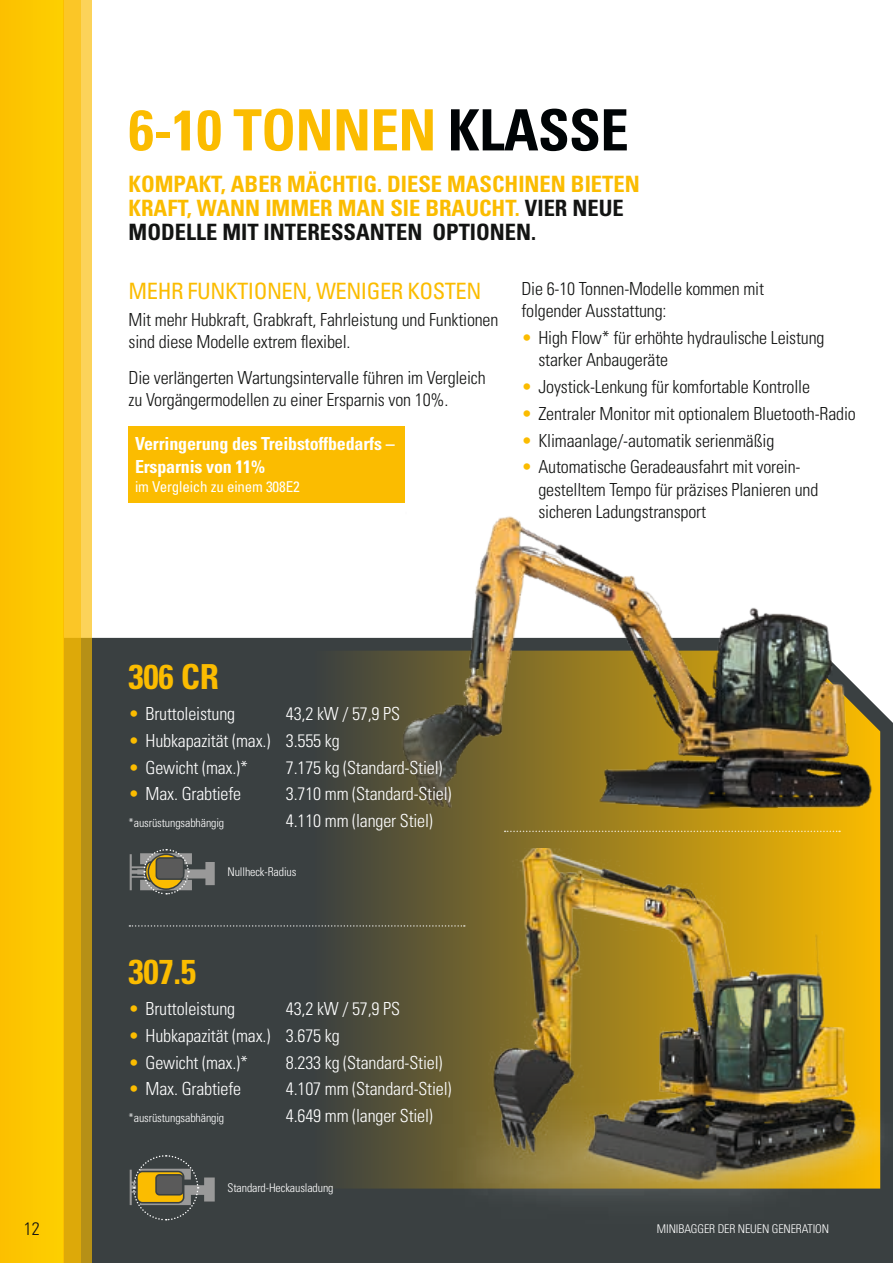
<style>
.page{position:relative;width:893px;height:1263px;background:#fff}
.page>*{position:absolute;margin:0;border:0;box-sizing:border-box;transform-origin:0 0}
.t1{font:700 condensed 57px "Univers";letter-spacing:-.01em;color:#fbbc00}
.t2{font:700 condensed 34.5px "Univers";letter-spacing:-.01em;color:#fbbc00}
.t3{font:700 condensed 22.5px/24px "Univers";color:#fbbc00}
.t4{font:condensed 22.5px "Univers";letter-spacing:-.02em;color:#fbbc00}
.t5{font:300 condensed 18px/22.5px "Univers";letter-spacing:-.01em;color:#131413}
.t6{font:300 condensed 18px "Univers";letter-spacing:-.01em;color:#fff}
.t7{font:700 condensed 18px/22.5px "Univers";letter-spacing:-.01em;color:#fff}
.t8{font:condensed 15px "Univers";letter-spacing:-.01em;color:#fff}
.t9{font:300 condensed 12px "Univers";letter-spacing:-.01em;color:#fff}
.s1{color:#000406}
.s2{color:#131413}
.s3{color:#fbbc00}
</style>
<div class="page">
<div style="left:91px;top:638px;width:802px;height:625px;background:#3a4041"></div>
<svg style="left:315px;top:651px;width:565px;height:537px"></svg>
<div style="left:0;top:0;width:64px;height:1263px;background:#fcc800"></div>
<svg style="left:64px;top:0;width:17px;height:1263px;fill:#fbc627"></svg>
<svg style="left:81px;top:0;width:10px;height:1263px;fill:#fcd35a"></svg>
<div style="left:129px;top:427px;width:276px;height:76px;background:#fbbc00"></div>
<svg style="left:505px;top:831px;width:335px;height:1px"></svg>
<svg style="left:129px;top:925px;width:263px;height:2px"></svg>
<svg style="left:130px;top:1154px;width:85px;height:67px"></svg>
<svg style="left:130px;top:848px;width:85px;height:47px"></svg>
<img style="left:392px;top:849px;width:501px;height:374px">
<img style="left:364px;top:516px;width:517px;height:298px">
<p class="t5" style="left:24px;top:1217px;width:17px">12</p>
<h1 class="t1" style="left:129px;top:95px;width:502px">6-10 TONNEN <span class="s1">KLASSE</span></h1>
<p class="t3" style="left:129px;top:171px;width:513px">KOMPAKT, ABER MÄCHTIG. DIESE MASCHINEN BIETEN<br>KRAFT, WANN IMMER MAN SIE BRAUCHT. <span class="s2">VIER NEUE<br>MODELLE MIT INTERESSANTEN OPTIONEN.</span></p>
<p class="t4" style="left:129px;top:277px;width:354px">MEHR FUNKTIONEN, WENIGER KOSTEN</p>
<p class="t5" style="left:129px;top:308px;width:371px">Mit mehr Hubkraft, Grabkraft, Fahrleistung und Funktionen sind diese Modelle extrem flexibel.</p>
<p class="t5" style="left:129px;top:366px;width:359px">Die verlängerten Wartungsintervalle führen im Vergleich zu Vorgängermodellen zu einer Ersparnis von 10%.</p>
<p class="t7" style="left:135px;top:432px;width:261px">Verringerung des Treibstoffbedarfs –<br>Ersparnis von 11%</p>
<p class="t8" style="left:135px;top:478px;width:166px">im Vergleich zu einem 308E2</p>
<p class="t5" style="left:521px;top:277px;width:244px">Die 6-10 Tonnen-Modelle kommen mit folgender Ausstattung:</p>
<p class="t5" style="left:538px;top:326px;width:288px;text-indent:-17px"><span class="s3">•</span> High Flow* für erhöhte hydraulische Leistung starker Anbaugeräte</p>
<p class="t5" style="left:521px;top:375px;width:290px"><span class="s3">•</span> Joystick-Lenkung für komfortable Kontrolle</p>
<p class="t5" style="left:521px;top:402px;width:336px"><span class="s3">•</span> Zentraler Monitor mit optionalem Bluetooth-Radio</p>
<p class="t5" style="left:521px;top:429px;width:254px"><span class="s3">•</span> Klimaanlage/-automatik serienmäßig</p>
<p class="t5" style="left:538px;top:456px;width:281px;text-indent:-17px"><span class="s3">•</span> Automatische Geradeausfahrt mit vorein&shy;gestelltem Tempo für präzises Planieren und sicheren Ladungstransport</p>
<h2 class="t2" style="left:129px;top:656px;width:92px">306 CR</h2>
<p class="t6" style="left:129px;top:703px;width:108px"><span class="s3">•</span> Bruttoleistung</p>
<p class="t6" style="left:286px;top:703px;width:116px">43,2 kW / 57,9 PS</p>
<p class="t6" style="left:129px;top:730px;width:213px"><span class="s3">•</span> Hubkapazität (max.) 3.555 kg</p>
<p class="t6" style="left:129px;top:756px;width:121px"><span class="s3">•</span> Gewicht (max.)*</p>
<p class="t6" style="left:286px;top:756px;width:158px">7.175 kg (Standard-Stiel)</p>
<p class="t6" style="left:129px;top:783px;width:114px"><span class="s3">•</span> Max. Grabtiefe</p>
<p class="t6" style="left:286px;top:783px;width:167px">3.710 mm (Standard-Stiel)</p>
<p class="t9" style="left:129px;top:816px;width:97px">*ausrüstungsabhängig</p>
<p class="t6" style="left:286px;top:810px;width:148px">4.110 mm (langer Stiel)</p>
<p class="t9" style="left:227px;top:865px;width:70px">Nullheck-Radius</p>
<h2 class="t2" style="left:129px;top:950px;width:69px">307.5</h2>
<p class="t6" style="left:129px;top:998px;width:108px"><span class="s3">•</span> Bruttoleistung</p>
<p class="t6" style="left:286px;top:998px;width:116px">43,2 kW / 57,9 PS</p>
<p class="t6" style="left:129px;top:1025px;width:213px"><span class="s3">•</span> Hubkapazität (max.) 3.675 kg</p>
<p class="t6" style="left:129px;top:1051px;width:121px"><span class="s3">•</span> Gewicht (max.)*</p>
<p class="t6" style="left:286px;top:1051px;width:158px">8.233 kg (Standard-Stiel)</p>
<p class="t6" style="left:129px;top:1078px;width:114px"><span class="s3">•</span> Max. Grabtiefe</p>
<p class="t6" style="left:286px;top:1078px;width:167px">4.107 mm (Standard-Stiel)</p>
<p class="t9" style="left:129px;top:1111px;width:97px">*ausrüstungsabhängig</p>
<p class="t6" style="left:286px;top:1105px;width:148px">4.649 mm (langer Stiel)</p>
<p class="t9" style="left:227px;top:1181px;width:108px">Standard-Heckausladung</p>
<p class="t9" style="left:657px;top:1221px;width:174px">MINIBAGGER DER NEUEN GENERATION</p>
</div>
